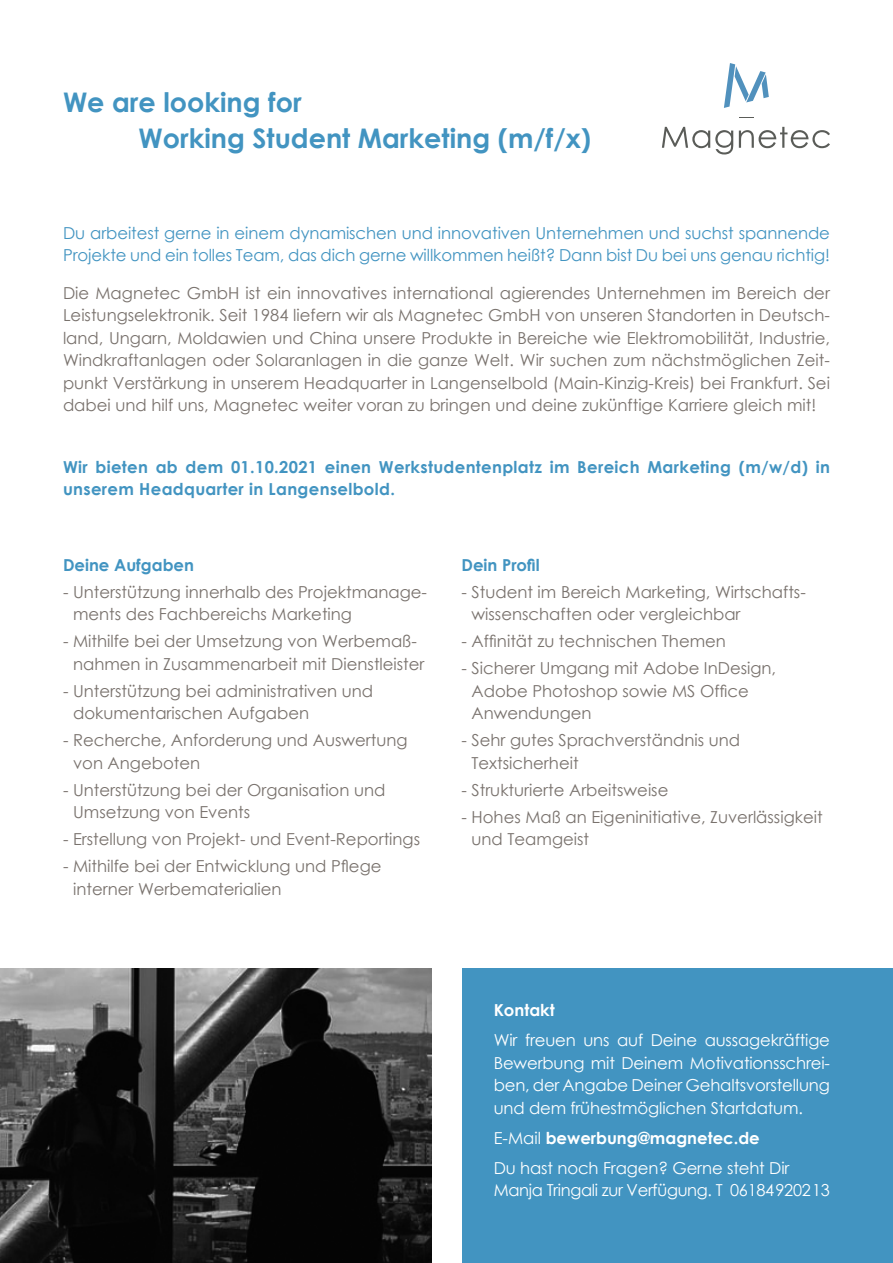
<style>
.page{position:relative;width:893px;height:1263px;background:#fff}
.page>*{position:absolute;margin:0;border:0;box-sizing:border-box;transform-origin:0 0}
.t1{font:700 27px/36px "Century Gothic";color:#4294c1}
.t2{font:16.5px/22.5px "Century Gothic";color:#79726d}
.t3{font:16.5px/22.5px "Century Gothic";letter-spacing:-.01em;color:#fff;text-align:justify}
.t4{font:16.5px/22.5px "Century Gothic";letter-spacing:-.005em;color:#4294c1}
.t5{font:700 16.5px/22.5px "Century Gothic";letter-spacing:.02em;color:#4294c1}
.t6{font:700 16.5px "Century Gothic";color:#fff}
.t7{font:700 16.5px "Century Gothic";color:#4294c1}
.s1{font-weight:400}
</style>
<div class="page">
<svg style="left:739px;top:117px;width:15px;height:1px"></svg>
<svg style="left:739px;top:127px;width:91px;height:21px"></svg>
<svg style="left:662px;top:127px;width:71px;height:27px"></svg>
<svg style="left:724px;top:63px;width:45px;height:45px"></svg>
<img style="left:1px;top:968px;width:430px;height:295px">
<div style="left:462px;top:968px;width:431px;height:295px;background:#4294c1"></div>
<p class="t1" style="left:139px;top:83px;width:454px;text-indent:-76px">We are looking for<br>Working Student Marketing (m/f/x)</p>
<p class="t4" style="left:63px;top:221px;width:768px">Du arbeitest gerne in einem dynamischen und innovativen Unternehmen und suchst spannende<br>Projekte und ein tolles Team, das dich gerne willkommen heißt? Dann bist Du bei uns genau richtig!</p>
<p class="t2" style="left:63px;top:281px;width:768px;text-align:justify">Die Magnetec GmbH ist ein innovatives international agierendes Unternehmen im Bereich der Leistungselektronik. Seit 1984 liefern wir als Magnetec GmbH von unseren Standorten in Deutsch&shy;land, Ungarn, Moldawien und China unsere Produkte in Bereiche wie Elektromobilität, Industrie, Windkraftanlagen oder Solaranlagen in die ganze Welt. Wir suchen zum nächstmöglichen Zeit&shy;punkt Verstärkung in unserem Headquarter in Langenselbold (Main-Kinzig-Kreis) bei Frankfurt. Sei dabei und hilf uns, Magnetec weiter voran zu bringen und deine zukünftige Karriere gleich mit!</p>
<p class="t5" style="left:63px;top:455px;width:768px">Wir bieten ab dem 01.10.2021 einen Werkstudentenplatz im Bereich Marketing (m/w/d) in unserem Headquarter in Langenselbold.</p>
<p class="t7" style="left:63px;top:552px;width:133px">Deine Aufgaben</p>
<p class="t2" style="left:73px;top:580px;width:354px;text-indent:-10px">- Unterstützung innerhalb des Projektmanage&shy;ments des Fachbereichs Marketing</p>
<p class="t2" style="left:73px;top:630px;width:353px;text-indent:-10px">- Mithilfe bei der Umsetzung von Werbemaß&shy;nahmen in Zusammenarbeit mit Dienstleister</p>
<p class="t2" style="left:73px;top:679px;width:302px;text-indent:-10px">- Unterstützung bei administrativen und dokumentarischen Aufgaben</p>
<p class="t2" style="left:73px;top:729px;width:336px;text-indent:-10px">- Recherche, Anforderung und Auswertung von Angeboten</p>
<p class="t2" style="left:73px;top:778px;width:314px;text-indent:-10px">- Unterstützung bei der Organisation und<br>Umsetzung von Events</p>
<p class="t2" style="left:63px;top:828px;width:359px">- Erstellung von Projekt- und Event-Reportings</p>
<p class="t2" style="left:73px;top:855px;width:310px;text-indent:-10px">- Mithilfe bei der Entwicklung und Pflege interner Werbematerialien</p>
<p class="t7" style="left:461px;top:552px;width:80px">Dein Profil</p>
<p class="t2" style="left:472px;top:580px;width:335px;text-indent:-10px">- Student im Bereich Marketing, Wirtschafts&shy;wissenschaften oder vergleichbar</p>
<p class="t2" style="left:461px;top:630px;width:266px">- Affinität zu technischen Themen</p>
<p class="t2" style="left:472px;top:657px;width:306px;text-indent:-10px">- Sicherer Umgang mit Adobe InDesign,<br>Adobe Photoshop sowie MS Office<br>Anwendungen</p>
<p class="t2" style="left:472px;top:729px;width:270px;text-indent:-10px">- Sehr gutes Sprachverständnis und<br>Textsicherheit</p>
<p class="t2" style="left:461px;top:778px;width:208px">- Strukturierte Arbeitsweise</p>
<p class="t2" style="left:472px;top:805px;width:353px;text-indent:-10px">- Hohes Maß an Eigeninitiative, Zuverlässigkeit und Teamgeist</p>
<p class="t6" style="left:494px;top:997px;width:63px">Kontakt</p>
<p class="t3" style="left:494px;top:1028px;width:338px">Wir freuen uns auf Deine aussagekräftige Bewerbung mit Deinem Motivationsschrei&shy;ben, der Angabe Deiner Gehaltsvorstellung und dem frühestmöglichen Startdatum.</p>
<p class="t6" style="left:494px;top:1125px;width:268px"><span class="s1">E-Mail</span> bewerbung@magnetec.de</p>
<p class="t3" style="left:494px;top:1156px;width:338px">Du hast noch Fragen? Gerne steht Dir<br>Manja Tringali zur Verfügung. T 06184920213</p>
</div>
